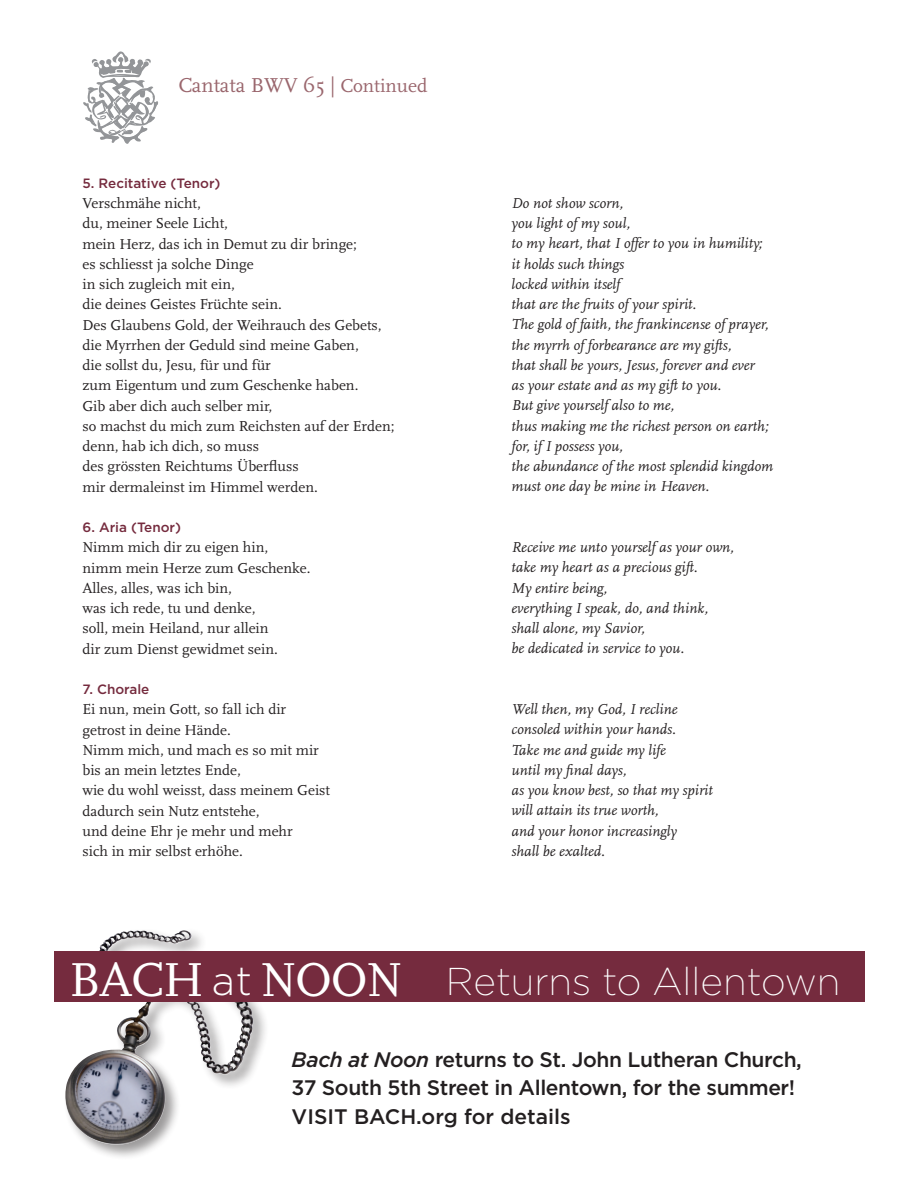
<style>
.page{position:relative;width:918px;height:1188px;background:#fff}
.page>*{position:absolute;margin:0;border:0;box-sizing:border-box;transform-origin:0 0}
.t1{font:200 38.7px "Gotham";color:#fff}
.t2{font:500 21px/28.5px "Gotham";letter-spacing:-.02em;color:#231f20}
.t3{font:21px "Scala";color:#9a666d}
.t4{font:15px/20.2px "Scala";color:#231f20}
.t5{font:italic 15px/20.2px "Scala";color:#231f20}
.t6{font:500 13.5px "Gotham";color:#752b3e}
.s1{font-size:19.5px}
.s2{font-family:"Scala";font-weight:400;font-size:49.8px}
.s3{font-weight:300;font-size:40.5px}
.s4{font-style:italic}
</style>
<div class="page">
<div style="left:63px;top:928px;width:206px;height:233px;background:#231f20;opacity:.45"></div>
<img style="left:95px;top:929px;width:149px;height:137px">
<div style="left:54px;top:952px;width:811px;height:50px;background:#752b3e"></div>
<svg style="left:83px;top:52px;width:75px;height:92px"></svg>
<h2 class="t3" style="left:178px;top:73px;width:250px">Cantata BWV 65 | <span class="s1">Continued</span></h2>
<p class="t6" style="left:82px;top:175px;width:140px">5. Recitative (Tenor)</p>
<p class="t4" style="left:82px;top:193px;width:314px">Verschmähe nicht,<br>du, meiner Seele Licht,<br>mein Herz, das ich in Demut zu dir bringe;<br>es schliesst ja solche Dinge<br>in sich zugleich mit ein,<br>die deines Geistes Früchte sein.<br>Des Glaubens Gold, der Weihrauch des Gebets, die Myrrhen der Geduld sind meine Gaben,<br>die sollst du, Jesu, für und für<br>zum Eigentum und zum Geschenke haben.<br>Gib aber dich auch selber mir,<br>so machst du mich zum Reichsten auf der Erden; denn, hab ich dich, so muss<br>des grössten Reichtums Überfluss<br>mir dermaleinst im Himmel werden.</p>
<p class="t6" style="left:82px;top:520px;width:100px">6. Aria (Tenor)</p>
<p class="t4" style="left:82px;top:538px;width:230px">Nimm mich dir zu eigen hin, nimm mein Herze zum Geschenke.<br>Alles, alles, was ich bin,<br>was ich rede, tu und denke,<br>soll, mein Heiland, nur allein<br>dir zum Dienst gewidmet sein.</p>
<p class="t6" style="left:82px;top:682px;width:68px">7. Chorale</p>
<p class="t4" style="left:82px;top:700px;width:249px">Ei nun, mein Gott, so fall ich dir getrost in deine Hände.<br>Nimm mich, und mach es so mit mir bis an mein letztes Ende,<br>wie du wohl weisst, dass meinem Geist dadurch sein Nutz entstehe,<br>und deine Ehr je mehr und mehr<br>sich in mir selbst erhöhe.</p>
<p class="t5" style="left:512px;top:193px;width:263px">Do not show scorn,<br>you light of my soul,<br>to my heart, that I offer to you in humility; it holds such things<br>locked within itself<br>that are the fruits of your spirit.<br>The gold of faith, the frankincense of prayer, the myrrh of forbearance are my gifts,<br>that shall be yours, Jesus, forever and ever<br>as your estate and as my gift to you.<br>But give yourself also to me,<br>thus making me the richest person on earth; for, if I possess you,<br>the abundance of the most splendid kingdom must one day be mine in Heaven.</p>
<p class="t5" style="left:512px;top:538px;width:224px">Receive me unto yourself as your own, take my heart as a precious gift.<br>My entire being,<br>everything I speak, do, and think, shall alone, my Savior,<br>be dedicated in service to you.</p>
<p class="t5" style="left:512px;top:700px;width:203px">Well then, my God, I recline consoled within your hands.<br>Take me and guide my life<br>until my final days,<br>as you know best, so that my spirit will attain its true worth,<br>and your honor increasingly<br>shall be exalted.</p>
<h1 class="t1" style="left:69px;top:960px;width:773px"><span class="s2">BACH</span> <span class="s3">at</span> <span class="s2">NOON</span> Returns to Allentown</h1>
<h2 class="t2" style="left:292px;top:1045px;width:512px"><span class="s4">Bach at Noon</span> returns to St. John Lutheran Church,<br>37 South 5th Street in Allentown, for the summer!<br>VISIT BACH.org for details</h2>
</div>
